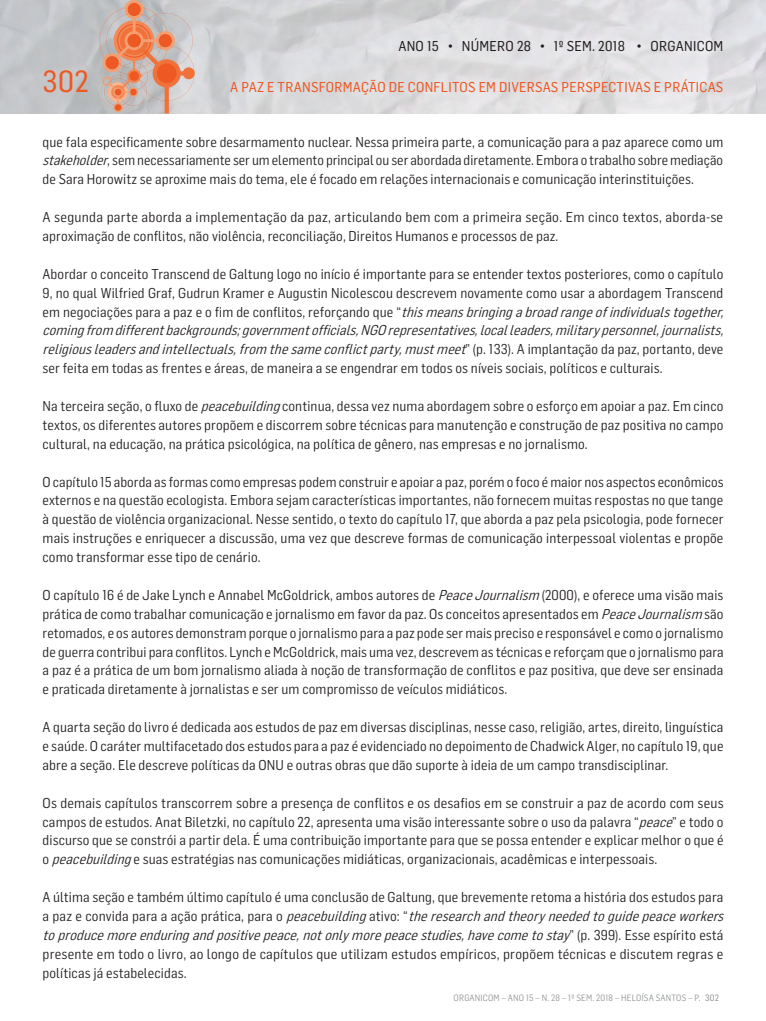
<style>
.page{position:relative;width:766px;height:1021px;background:#fff}
.page>*{position:absolute;margin:0;border:0;box-sizing:border-box;transform-origin:0 0}
.t1{font:30px "Flama Semicondensed Basic";color:#ed5823}
.Texto{font:14px/18.9px "Flama Semicondensed";letter-spacing:.01em;color:#231f20;text-align:justify}
.t2{font:14px "Flama Semicondensed Basic";letter-spacing:.02em;color:#ed5823}
.t3{font:14px "Flama Semicondensed Basic";letter-spacing:.02em;color:#231f20}
.t4{font:9px "Flama Semicondensed";letter-spacing:.02em;color:#939598}
.s1{font-style:italic}
.s2{font-family:"Flama Semicondensed Basic"}
</style>
<div class="page">
<svg style="left:99px;top:0;width:96px;height:113px;background:#d3aa99"></svg>
<p class="t3" style="left:398px;top:37px;width:326px">ANO 15 • NÚMERO 28 • 1º SEM. 2018 • ORGANICOM</p>
<h1 class="t1" style="left:43px;top:62px;width:48px">302</h1>
<p class="t2" style="left:230px;top:78px;width:494px">A PAZ E TRANSFORMAÇÃO DE CONFLITOS EM DIVERSAS PERSPECTIVAS E PRÁTICAS</p>
<p class="Texto" style="left:43px;top:131px;width:682px">que fala especificamente sobre desarmamento nuclear. Nessa primeira parte, a comunicação para a paz aparece como um <span class="s1">stakeholder</span>, sem necessariamente ser um elemento principal ou ser abordada diretamente. Embora o trabalho sobre mediação de Sara Horowitz se aproxime mais do tema, ele é focado em relações internacionais e comunicação interinstituições.</p>
<p class="Texto" style="left:43px;top:207px;width:682px">A segunda parte aborda a implementação da paz, articulando bem com a primeira seção. Em cinco textos, aborda-se aproximação de conflitos, não violência, reconciliação, Direitos Humanos e processos de paz.</p>
<p class="Texto" style="left:43px;top:264px;width:686px;text-align:left">Abordar o conceito Transcend de Galtung logo no início é importante para se entender textos posteriores, como o capítulo 9, no qual Wilfried Graf, Gudrun Kramer e Augustin Nicolescou descrevem novamente como usar a abordagem Transcend e m n e g o c i a ç õ e s p a r a a p a z e o fi m d e c o n fl i t o s , r e f o r ç a n d o q u e “ <span class="s1">thismeansbringingabroadrangeofindividualstogether, comingfrom differentbackgrounds;governmentofficials,NGO representatives,localleaders,militarypersonnel,journalists, religiousleadersandintellectuals,from thesameconflictparty,mustmeet</span>” ( p . 1 3 3 ) . A i m p l a n t a ç ã o d a p a z , p o r t a n t o , d e v e ser feita em todas as frentes e áreas, de maneira a se engendrar em todos os níveis sociais, políticos e culturais.</p>
<p class="Texto" style="left:43px;top:396px;width:682px">Na terceira seção, o fluxo de <span class="s1">peacebuilding</span>continua, dessa vez numa abordagem sobre o esforço em apoiar a paz. Em cinco textos, os diferentes autores propõem e discorrem sobre técnicas para manutenção e construção de paz positiva no campo cultural, na educação, na prática psicológica, na política de gênero, nas empresas e no jornalismo.</p>
<p class="Texto" style="left:43px;top:471px;width:682px">O capítulo 15 aborda as formas como empresas podem construir e apoiar a paz, porém o foco é maior nos aspectos econômicos externos e na questão ecologista. Embora sejam características importantes, não fornecem muitas respostas no que tange à questão de violência organizacional. Nesse sentido, o texto do capítulo 17, que aborda a paz pela psicologia, pode fornecer mais instruções e enriquecer a discussão, uma vez que descreve formas de comunicação interpessoal violentas e propõe como transformar esse tipo de cenário.</p>
<p class="Texto" style="left:43px;top:585px;width:682px">O capítulo 16 é de Jake Lynch e Annabel McGoldrick, ambos autores de <span class="s1">PeaceJournalism</span> (2000), e oferece uma visão mais prática de como trabalhar comunicação e jornalismo em favor da paz. Os conceitos apresentados em <span class="s1">PeaceJournalism</span> são retomados, e os autores demonstram porque o jornalismo para a paz pode ser mais preciso e responsável e como o jornalismo de guerra contribui para conflitos. Lynch e McGoldrick, mais uma vez, descrevem as técnicas e reforçam que o jornalismo para a paz é a prática de um bom jornalismo aliada à noção de transformação de conflitos e paz positiva, que deve ser ensinada e praticada diretamente à jornalistas e ser um compromisso de veículos midiáticos.</p>
<p class="Texto" style="left:43px;top:717px;width:682px">A quarta seção do livro é dedicada aos estudos de paz em diversas disciplinas, nesse caso, religião, artes, direito, linguística e saúde. O caráter multifacetado dos estudos para a paz é evidenciado no depoimento de Chadwick Alger, no capítulo 19, que abre a seção. Ele descreve políticas da ONU e outras obras que dão suporte à ideia de um campo transdisciplinar.</p>
<p class="Texto" style="left:43px;top:792px;width:682px">Os demais capítulos transcorrem sobre a presença de conflitos e os desafios em se construir a paz de acordo com seus campos de estudos. Anat Biletzki, no capítulo 22, apresenta uma visão interessante sobre o uso da palavra “<span class="s1">peace</span>” e todo o discurso que se constrói a partir dela. É uma contribuição importante para que se possa entender e explicar melhor o que é o <span class="s1">peacebuilding</span>e suas estratégias nas comunicações midiáticas, organizacionais, acadêmicas e interpessoais.</p>
<p class="Texto" style="left:43px;top:887px;width:686px;text-align:left">A última seção e também último capítulo é uma conclusão de Galtung, que brevemente retoma a história dos estudos para a p a z e c o n v i d a p a r a a a ç ã o p r á t i c a , p a r a o <span class="s1">peacebuilding</span>a t i v o : “ <span class="s1">theresearchandtheoryneededtoguidepeaceworkers toproducemoreenduringandpositivepeace,notonlymorepeacestudies,havecometostay</span>” ( p . 3 9 9 ) . E s s e e s p í r i t o e s t á presente em todo o livro, ao longo de capítulos que utilizam estudos empíricos, propõem técnicas e discutem regras e políticas já estabelecidas.</p>
<p class="t4" style="left:453px;top:992px;width:267px">ORGANICOM – ANO 15 – N. 28 – 1º SEM. 2018 – Heloísa Santos – P. <span class="s2">302</span></p>
</div>
